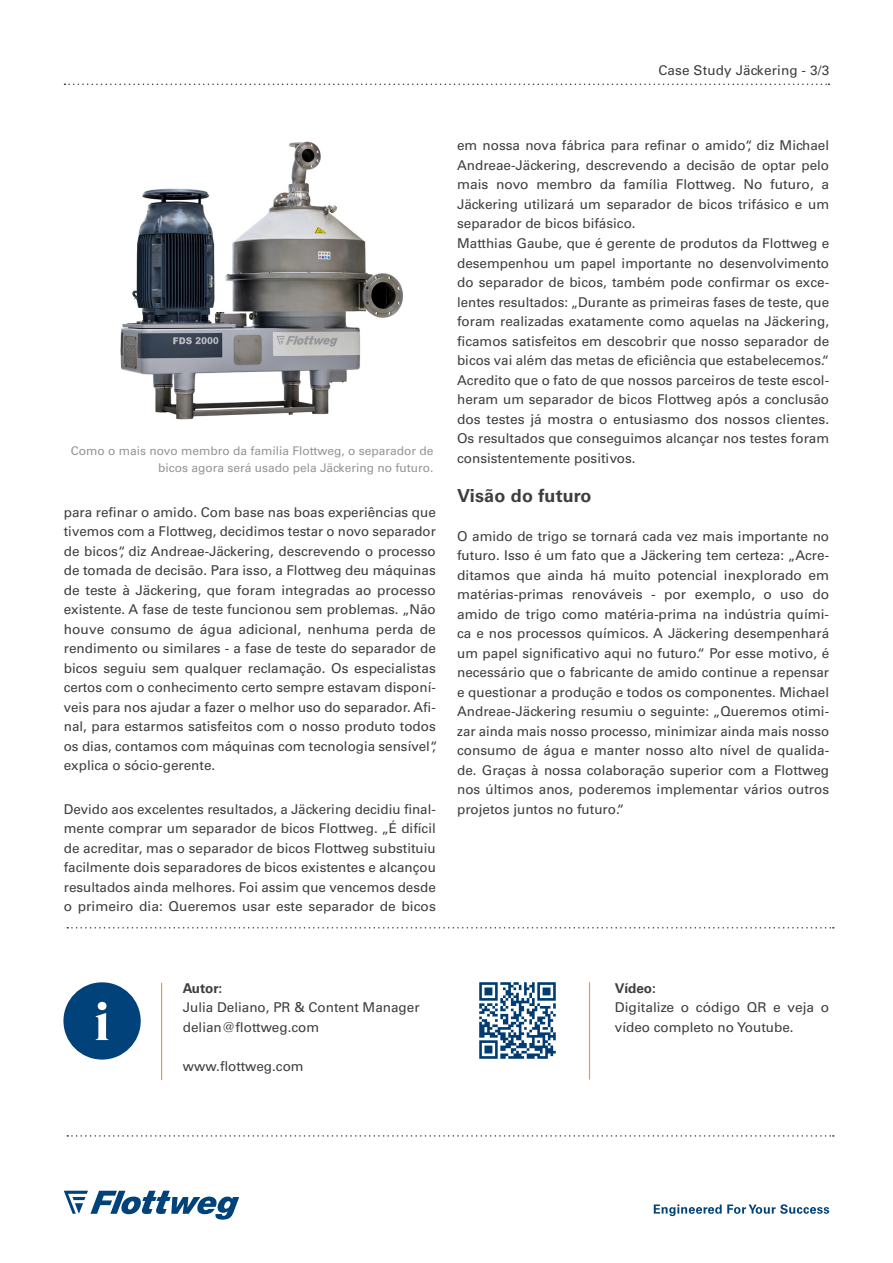
<style>
.page{position:relative;width:893px;height:1263px;background:#fff}
.page>*{position:absolute;margin:0;border:0;box-sizing:border-box;transform-origin:0 0}
.Überschriften_Fließt{font:700 18px "Univers LT Pro 65";letter-spacing:.01em;color:#3e3e3f}
.Fließtext{font:13.5px/19.5px "Univers LT Pro 55 Roman";color:#3e3e3f;text-align:justify}
.Fließtext-2{font:700 13.5px "Univers LT Pro 65";color:#3e3e3f}
.Fließtext-3{font:12px/16.5px "Univers LT Pro 55 Roman";color:#939598;text-align:right}
</style>
<div class="page">
<svg style="left:64px;top:1191px;width:175px;height:28px"></svg>
<svg style="left:654px;top:1204px;width:175px;height:12px"></svg>
<svg style="left:65px;top:84px;width:764px;height:1px"></svg>
<svg style="left:67px;top:927px;width:767px;height:1px"></svg>
<svg style="left:67px;top:1135px;width:767px;height:2px"></svg>
<div style="left:63px;top:982px;width:78px;height:77px;background:#004279;border-radius:50%"></div>
<svg style="left:96px;top:1002px;width:12px;height:38px"></svg>
<img style="left:120px;top:141px;width:283px;height:279px">
<hr style="left:161px;top:983px;width:1px;height:97px;background:#f79328">
<img style="left:479px;top:982px;width:77px;height:77px">
<hr style="left:589px;top:982px;width:1px;height:98px;background:#f79328">
<p class="Fließtext" style="left:658px;top:60px;width:172px">Case Study Jäckering - 3/3</p>
<p class="Fließtext-3" style="left:71px;top:442px;width:364px">Como o mais novo membro da família Flottweg, o separador de bicos agora será usado pela Jäckering no futuro.</p>
<p class="Fließtext" style="left:64px;top:501px;width:375px;text-align:left">para refinar o amido. Com base nas boas experiências que tivemos com a Flottweg, decidimos testar o novo separador de bicos“, diz Andreae-Jäckering, descrevendo o processo de tomada de decisão. Para isso, a Flottweg deu máquinas de teste à Jäckering, que foram integradas ao processo existente. A fase de teste funcionou sem problemas. „Não houve consumo de água adicional, nenhuma perda de rendimento ou similares - a fase de teste do separador de bicos seguiu sem qualquer reclamação. Os especialistas certos com o conhecimento certo sempre estavam disponí&shy;veis para nos ajudar a fazer o melhor uso do separador. Afi&shy;nal, para estarmos satisfeitos com o nosso produto todos os dias, contamos com máquinas com tecnologia sensível“, explica o sócio-gerente.</p>
<p class="Fließtext" style="left:64px;top:798px;width:374px">Devido aos excelentes resultados, a Jäckering decidiu final&shy;mente comprar um separador de bicos Flottweg. „É difícil de acreditar, mas o separador de bicos Flottweg substituiu facilmente dois separadores de bicos existentes e alcançou resultados ainda melhores. Foi assim que vencemos desde o primeiro dia: Queremos usar este separador de bicos</p>
<p class="Fließtext" style="left:457px;top:135px;width:374px">em nossa nova fábrica para refinar o amido“, diz Michael Andreae-Jäckering, descrevendo a decisão de optar pelo mais novo membro da família Flottweg. No futuro, a Jäckering utilizará um separador de bicos trifásico e um separador de bicos bifásico.</p>
<p class="Fließtext" style="left:457px;top:233px;width:374px">Matthias Gaube, que é gerente de produtos da Flottweg e desempenhou um papel importante no desenvolvimento do separador de bicos, também pode confirmar os exce&shy;lentes resultados: „Durante as primeiras fases de teste, que foram realizadas exatamente como aquelas na Jäckering, ficamos satisfeitos em descobrir que nosso separador de bicos vai além das metas de eficiência que estabelecemos.“ Acredito que o fato de que nossos parceiros de teste escol&shy;heram um separador de bicos Flottweg após a conclusão dos testes já mostra o entusiasmo dos nossos clientes.<br>Os resultados que conseguimos alcançar nos testes foram consistentemente positivos.</p>
<p class="Überschriften_Fließt" style="left:457px;top:483px;width:136px">Visão do futuro</p>
<p class="Fließtext" style="left:457px;top:525px;width:374px">O amido de trigo se tornará cada vez mais importante no futuro. Isso é um fato que a Jäckering tem certeza: „Acre&shy;ditamos que ainda há muito potencial inexplorado em matérias-primas renováveis - por exemplo, o uso do amido de trigo como matéria-prima na indústria quími&shy;ca e nos processos químicos. A Jäckering desempenhará um papel significativo aqui no futuro.“ Por esse motivo, é necessário que o fabricante de amido continue a repensar e questionar a produção e todos os componentes. Michael Andreae-Jäckering resumiu o seguinte: „Queremos otimi&shy;zar ainda mais nosso processo, minimizar ainda mais nosso consumo de água e manter nosso alto nível de qualida&shy;de. Graças à nossa colaboração superior com a Flottweg nos últimos anos, poderemos implementar vários outros projetos juntos no futuro.“</p>
<p class="Fließtext-2" style="left:183px;top:978px;width:41px">Autor:</p>
<p class="Fließtext" style="left:183px;top:997px;width:238px">Julia Deliano, PR &amp; Content Manager</p>
<p class="Fließtext" style="left:183px;top:1016px;width:138px">delian@flottweg.com</p>
<p class="Fließtext" style="left:183px;top:1055px;width:122px">www.flottweg.com</p>
<p class="Fließtext-2" style="left:615px;top:978px;width:42px">Vídeo:</p>
<p class="Fließtext" style="left:615px;top:997px;width:216px">Digitalize o código QR e veja o vídeo completo no Youtube.</p>
</div>
